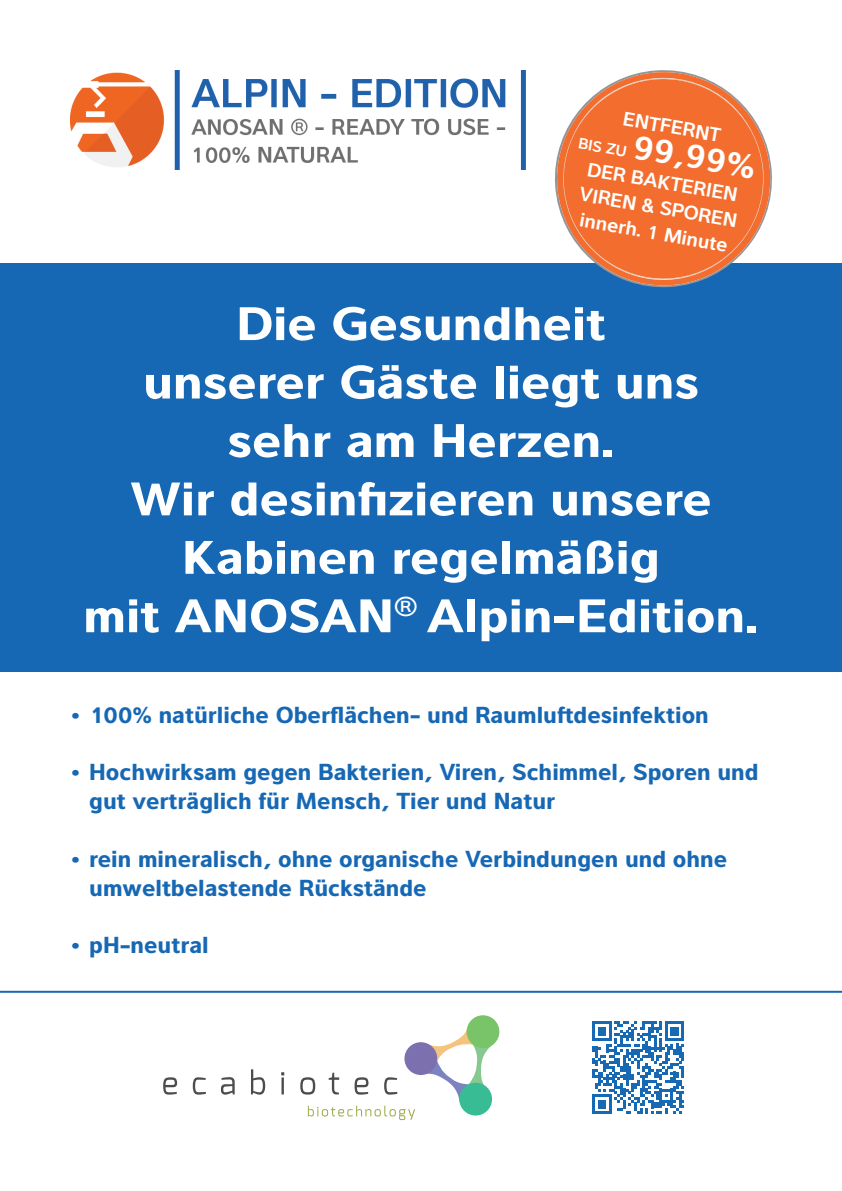
<style>
.page{position:relative;width:842px;height:1191px;background:#fff}
.page>*{position:absolute;margin:0;border:0;box-sizing:border-box;transform-origin:0 0}
.t1{font:700 48.7px/58.4px "Interval Pro";color:#fff;text-align:center;scale:1.08 1}
.t2{font:600 35.4px "Interval Pro";color:#fff}
.t3{font:700 24px/28.8px "Interval Pro";color:#1768b4}
.t4{font:600 20.2px/25.6px "Interval Pro";color:#fff}
.t5{font:600 15.7px "Interval Pro";color:#fff}
</style>
<div class="page">
<div style="left:0;top:264px;width:842px;height:408px;background:#1768b4"></div>
<img style="left:71px;top:71px;width:454px;height:99px">
<svg style="left:592px;top:1021px;width:92px;height:92px"></svg>
<svg style="left:425px;top:1031px;width:70px;height:73px"></svg>
<div style="left:404px;top:1042px;width:33px;height:33px;background:#7c70ae;border-radius:50%"></div>
<div style="left:466px;top:1015px;width:33px;height:33px;background:#79c368;border-radius:50%"></div>
<div style="left:459px;top:1082px;width:33px;height:33px;background:#37bc94;border-radius:50%"></div>
<svg style="left:163px;top:1077px;width:14px;height:17px"></svg>
<svg style="left:193px;top:1077px;width:13px;height:17px"></svg>
<svg style="left:221px;top:1077px;width:14px;height:17px"></svg>
<svg style="left:251px;top:1069px;width:14px;height:25px"></svg>
<svg style="left:281px;top:1072px;width:3px;height:22px"></svg>
<svg style="left:300px;top:1077px;width:15px;height:17px"></svg>
<svg style="left:329px;top:1072px;width:10px;height:22px"></svg>
<svg style="left:355px;top:1077px;width:13px;height:17px"></svg>
<svg style="left:384px;top:1077px;width:13px;height:17px"></svg>
<svg style="left:308px;top:1105px;width:107px;height:15px"></svg>
<hr style="left:0;top:990px;width:842px;height:2px;background:#1768b4">
<svg style="left:548px;top:70px;width:231px;height:218px"></svg>
<svg style="left:563px;top:78px;width:201px;height:201px"></svg>
<svg style="left:567px;top:77px;width:195px;height:203px;background:#ea7c48"></svg>
<p class="t4" style="left:626px;top:103px;width:100px;rotate:10deg">ENTFERNT</p>
<p class="t5" style="left:581px;top:131px;width:50px;rotate:10deg">BIS ZU</p>
<h2 class="t2" style="left:638px;top:118px;width:125px;rotate:10deg">99,99%</h2>
<p class="t4" style="left:587px;top:153px;width:161px;rotate:10deg">DER BAKTERIEN<br>VIREN &amp; SPOREN innerh. 1 Minute</p>
<h1 class="t1" style="left:83px;top:289px;width:627px">Die Gesundheit<br>unserer Gäste liegt uns<br>sehr am Herzen.<br>Wir desinfizieren unsere<br>Kabinen regelmäßig<br>mit ANOSAN<sup>®</sup> Alpin-Edition.</h1>
<p class="t3" style="left:71px;top:697px;width:639px">• 100% natürliche Oberflächen- und Raumluftdesinfektion</p>
<p class="t3" style="left:89px;top:755px;width:671px;text-indent:-18px">• Hochwirksam gegen Bakterien, Viren, Schimmel, Sporen und gut verträglich für Mensch, Tier und Natur</p>
<p class="t3" style="left:89px;top:841px;width:639px;text-indent:-18px">• rein mineralisch, ohne organische Verbindungen und ohne umweltbelastende Rückstände</p>
<p class="t3" style="left:71px;top:928px;width:139px">• pH-neutral</p>
</div>
